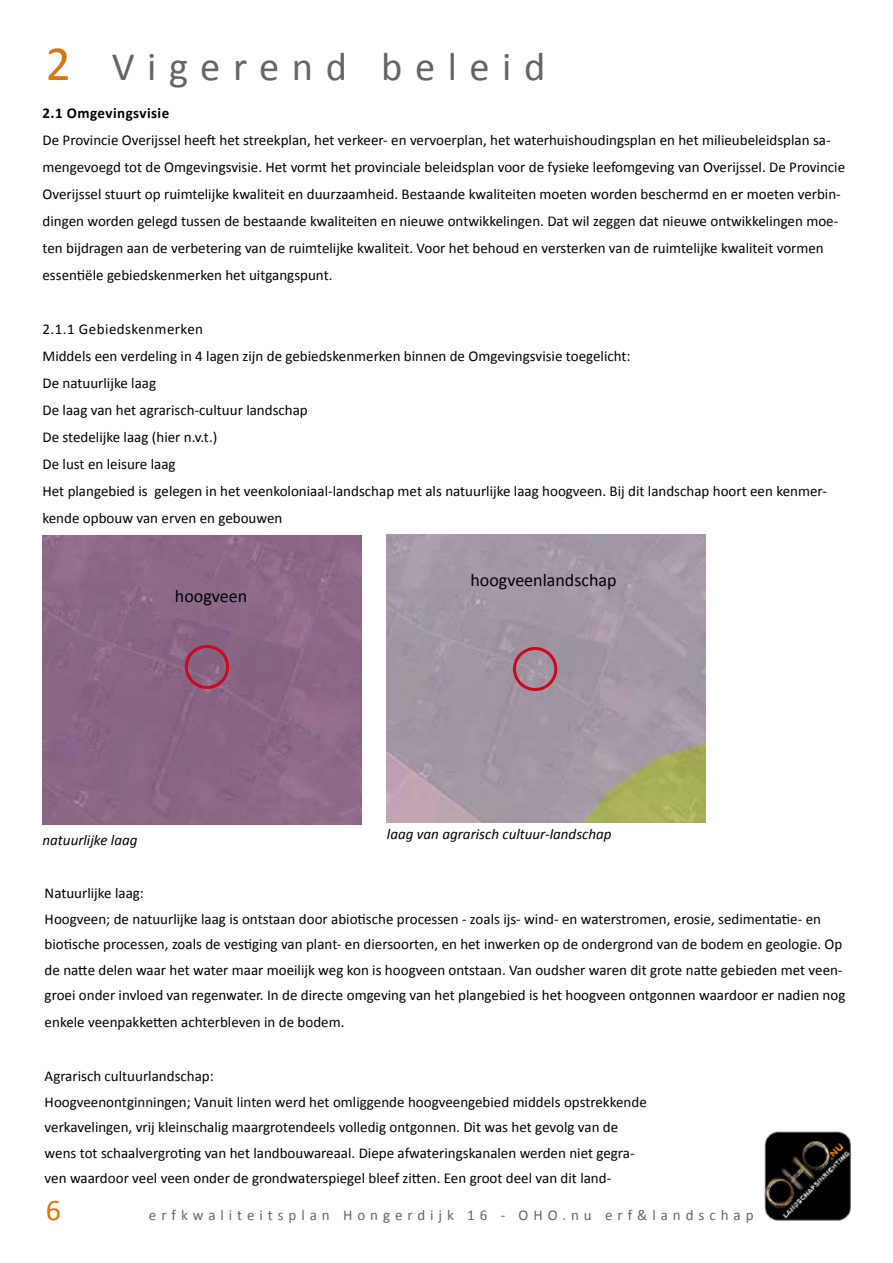
<style>
.page{position:relative;width:893px;height:1263px;background:#fff}
.page>*{position:absolute;margin:0;border:0;box-sizing:border-box;transform-origin:0 0}
.t1{font:40.5px "Calibri";letter-spacing:.31em;color:#646567}
.t2{font:30px "Calibri";color:#d67610}
.t3{font:18px "Calibri";color:#000}
.t4{font:15px/27px "Calibri";color:#000}
.t5{font:15px "Calibri";letter-spacing:.33em;color:#646567}
.t6{font:italic 15px "Calibri";color:#000}
.t7{font:700 15px "Calibri";letter-spacing:.03em;color:#000}
.s1{font-size:49.5px;color:#d67610}
</style>
<div class="page">
<img style="left:764px;top:1131px;width:87px;height:90px">
<img style="left:43px;top:536px;width:318px;height:289px">
<div style="left:185px;top:645px;width:44px;height:44px;border:3px solid #cd071e;border-radius:50%"></div>
<img style="left:387px;top:535px;width:319px;height:288px">
<div style="left:513px;top:647px;width:44px;height:44px;border:3px solid #cd071e;border-radius:50%"></div>
<h1 class="t1" style="left:46px;top:41px;width:501px"><span class="s1">2</span> Vigerend beleid</h1>
<p class="t7" style="left:43px;top:103px;width:128px">2.1 Omgevingsvisie</p>
<p class="t4" style="left:43px;top:125px;width:804px">De Provincie Overijssel heeft het streekplan, het verkeer- en vervoerplan, het waterhuishoudingsplan en het milieubeleidsplan sa&shy;mengevoegd tot de Omgevingsvisie. Het vormt het provinciale beleidsplan voor de fysieke leefomgeving van Overijssel. De Provincie Overijssel stuurt op ruimtelijke kwaliteit en duurzaamheid. Bestaande kwaliteiten moeten worden beschermd en er moeten verbin&shy;dingen worden gelegd tussen de bestaande kwaliteiten en nieuwe ontwikkelingen. Dat wil zeggen dat nieuwe ontwikkelingen moe&shy;ten bijdragen aan de verbetering van de ruimtelijke kwaliteit. Voor het behoud en versterken van de ruimtelijke kwaliteit vormen essentiële gebiedskenmerken het uitgangspunt.</p>
<p class="t4" style="left:43px;top:314px;width:786px">2.1.1 Gebiedskenmerken<br>Middels een verdeling in 4 lagen zijn de gebiedskenmerken binnen de Omgevingsvisie toegelicht:<br>De natuurlijke laag<br>De laag van het agrarisch-cultuur landschap<br>De stedelijke laag (hier n.v.t.)<br>De lust en leisure laag<br>Het plangebied is gelegen in het veenkoloniaal-landschap met als natuurlijke laag hoogveen. Bij dit landschap hoort een kenmer&shy;kende opbouw van erven en gebouwen</p>
<p class="t3" style="left:175px;top:585px;width:74px">hoogveen</p>
<p class="t6" style="left:43px;top:830px;width:96px">natuurlijke laag</p>
<p class="t3" style="left:470px;top:569px;width:148px">hoogveenlandschap</p>
<p class="t6" style="left:387px;top:824px;width:226px">laag van agrarisch cultuur-landschap</p>
<p class="t4" style="left:45px;top:880px;width:802px;line-height:25.5px">Natuurlijke laag:<br>Hoogveen; de natuurlijke laag is ontstaan door abiotische processen - zoals ijs- wind- en waterstromen, erosie, sedimentatie- en biotische processen, zoals de vestiging van plant- en diersoorten, en het inwerken op de ondergrond van de bodem en geologie. Op de natte delen waar het water maar moeilijk weg kon is hoogveen ontstaan. Van oudsher waren dit grote natte gebieden met veen&shy;groei onder invloed van regenwater. In de directe omgeving van het plangebied is het hoogveen ontgonnen waardoor er nadien nog</p>
<p class="t4" style="left:45px;top:1008px;width:301px">enkele veenpakketten achterbleven in de bodem.</p>
<p class="t4" style="left:45px;top:1063px;width:604px;line-height:25.5px">Agrarisch cultuurlandschap:<br>Hoogveenontginningen; Vanuit linten werd het omliggende hoogveengebied middels opstrekkende verkavelingen, vrij kleinschalig maargrotendeels volledig ontgonnen. Dit was het gevolg van de wens tot schaalvergroting van het landbouwareaal. Diepe afwateringskanalen werden niet gegra&shy;ven waardoor veel veen onder de grondwaterspiegel bleef zitten. Een groot deel van dit land-</p>
<h2 class="t2" style="left:46px;top:1191px;width:17px">6</h2>
<p class="t5" style="left:149px;top:1206px;width:606px">erfkwaliteitsplan Hongerdijk 16 - OHO.nu erf&amp;landschap</p>
</div>
